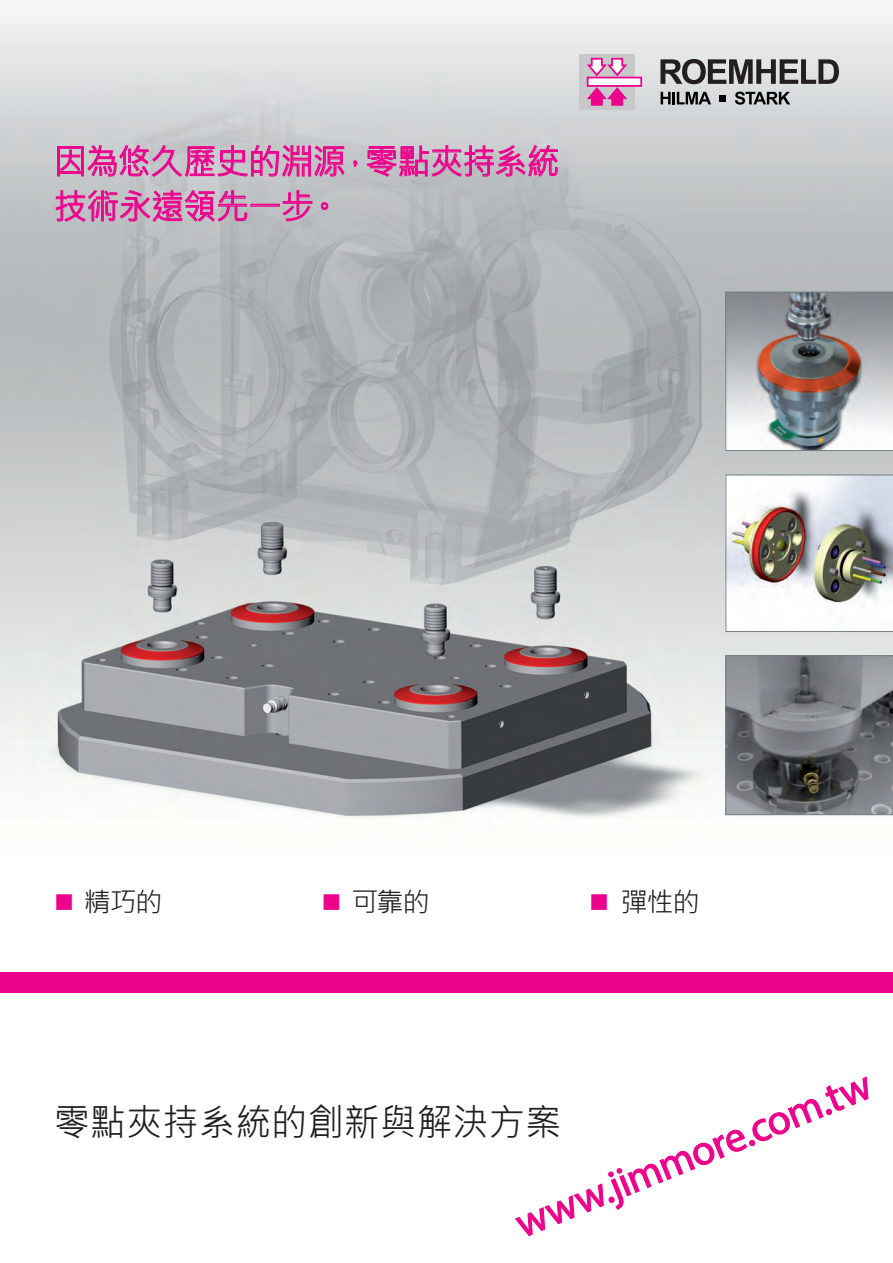
<style>
.page{position:relative;width:893px;height:1263px;background:#fff}
.page>*{position:absolute;margin:0;border:0;box-sizing:border-box;transform-origin:0 0}
.Fliesstext{font:42px "Myriad Pro";color:#ed028c}
.t1{font:37.5px "Microsoft Jheng Hei";letter-spacing:.02em;color:#231f20;scale:.95 1}
.Fliesstext-2{font:34.5px/45px "Microsoft Jheng Hei";letter-spacing:-.01em;color:#ed028c;scale:.95 1}
.Fliesstext_Ez{font:27px "Microsoft Jheng Hei";letter-spacing:-.04em;color:#231f20}
.s1{color:#ed028c}
</style>
<div class="page">
<img style="left:0;top:8px;width:893px;height:811px">
<img style="left:726px;top:292px;width:167px;height:159px">
<img style="left:726px;top:475px;width:167px;height:157px">
<svg style="left:57px;top:144px;width:288px;height:34px"></svg>
<svg style="left:352px;top:160px;width:6px;height:8px"></svg>
<svg style="left:366px;top:144px;width:192px;height:34px"></svg>
<svg style="left:55px;top:189px;width:193px;height:34px"></svg>
<div style="left:250px;top:204px;width:30px;height:3px;border:1px solid #ed028c"></div>
<svg style="left:282px;top:190px;width:31px;height:32px"></svg>
<svg style="left:320px;top:201px;width:9px;height:10px"></svg>
<svg style="left:726px;top:655px;width:167px;height:160px"></svg>
<div style="left:0;top:972px;width:893px;height:20px;background:#ed028c"></div>
<div style="left:579px;top:54px;width:56px;height:56px;background:#c7c8ca"></div>
<div style="left:587px;top:77px;width:55px;height:10px;background:#fff;border:2px solid #ed028c"></div>
<svg style="left:586px;top:57px;width:43px;height:21px"></svg>
<svg style="left:586px;top:86px;width:43px;height:20px"></svg>
<svg style="left:660px;top:59px;width:179px;height:25px"></svg>
<svg style="left:661px;top:92px;width:50px;height:12px"></svg>
<svg style="left:735px;top:92px;width:55px;height:13px"></svg>
<svg style="left:720px;top:95px;width:6px;height:6px"></svg>
<svg style="left:515px;top:1076px;width:354px;height:160px"></svg>
<p class="Fliesstext-2" style="left:54px;top:139px;width:533px">因為悠久歷史的淵源，零點夾持系統技術永遠領先一步。</p>
<p class="Fliesstext_Ez" style="left:54px;top:885px;width:110px"><span class="s1">■</span> 精巧的</p>
<p class="Fliesstext_Ez" style="left:322px;top:885px;width:110px"><span class="s1">■</span> 可靠的</p>
<p class="Fliesstext_Ez" style="left:589px;top:885px;width:112px"><span class="s1">■</span> 彈性的</p>
<p class="Fliesstext" style="left:508px;top:1201px;width:381px;rotate:-22deg">www.jimmore.com.tw</p>
<p class="t1" style="left:54px;top:1099px;width:535px">零點夾持系統的創新與解決方案</p>
</div>
